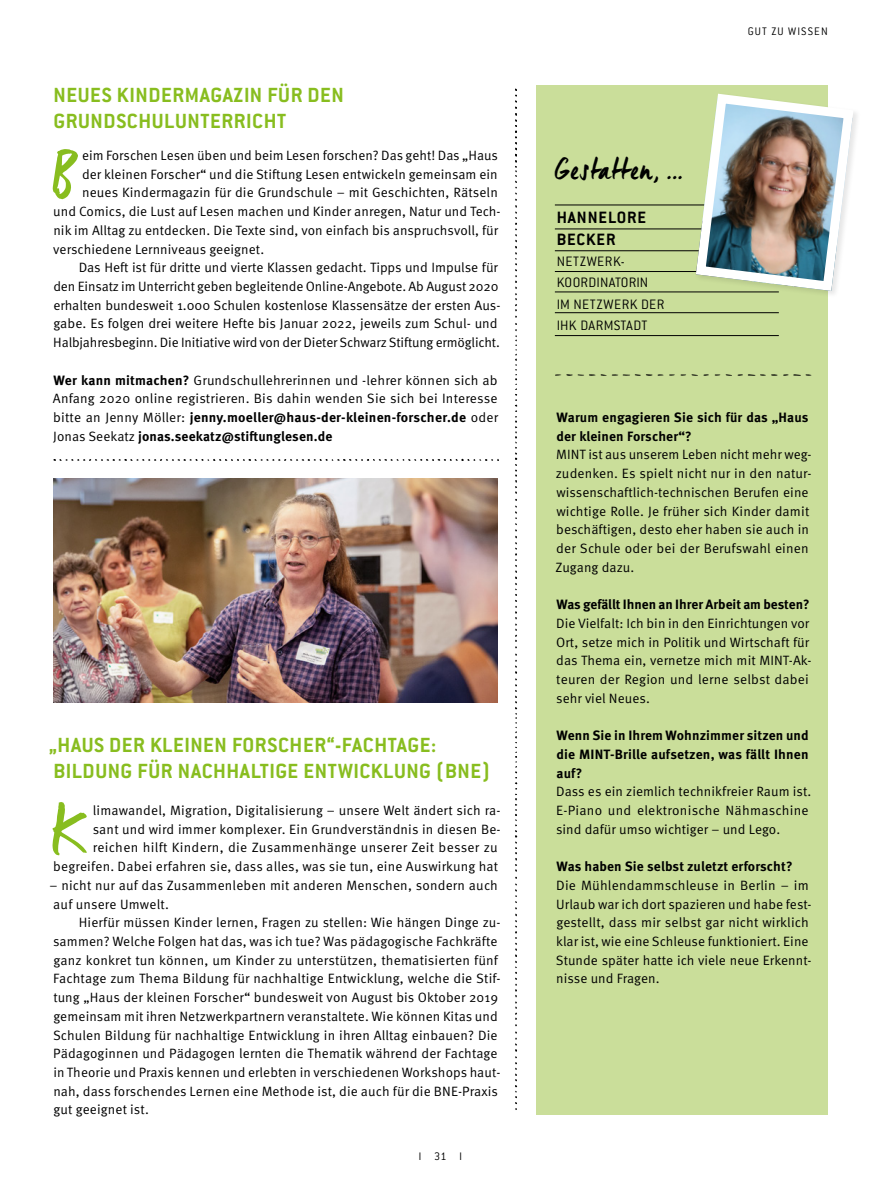
<style>
.page{position:relative;width:881px;height:1191px;background:#fff}
.page>*{position:absolute;margin:0;border:0;box-sizing:border-box;transform-origin:0 0}
.t1{font:65.55px "Manus";color:#88bd1f}
.t2{font:30px "Manus";letter-spacing:.04em;color:#000}
.t3{font:700 22.5px/25.5px "Conduit ITC";letter-spacing:.025em;color:#88bd1f}
.t4{font:700 18px/21.5px "Conduit ITC";letter-spacing:.05em;color:#000}
.t5{font:300 15px/21.3px "Conduit ITC";letter-spacing:.03em;color:#000}
.t6{font:13.5px/18.8px "Meta Pro";letter-spacing:.005em;color:#000}
.t7{font:700 13.5px/18.8px "Meta Pro";letter-spacing:.005em;color:#000}
.t8{font:300 12px "Conduit ITC";letter-spacing:.1em;color:#000}
.s1{font-weight:700}
</style>
<div class="page">
<svg style="left:515px;top:89px;width:2px;height:1021px"></svg>
<div style="left:535px;top:85px;width:292px;height:1029px;background:#cade9a"></div>
<svg style="left:691px;top:374px;width:6px;height:2px"></svg>
<svg style="left:714px;top:374px;width:17px;height:2px"></svg>
<svg style="left:737px;top:374px;width:74px;height:2px"></svg>
<svg style="left:555px;top:374px;width:119px;height:2px"></svg>
<hr style="left:554px;top:229px;width:224px;height:1px;background:#000">
<hr style="left:554px;top:271px;width:224px;height:1px;background:#000">
<hr style="left:554px;top:312px;width:224px;height:1px;background:#000">
<hr style="left:554px;top:205px;width:224px;height:1px;background:#000">
<hr style="left:554px;top:250px;width:224px;height:1px;background:#000">
<hr style="left:554px;top:292px;width:224px;height:1px;background:#000">
<hr style="left:554px;top:335px;width:224px;height:1px;background:#000">
<div style="left:694px;top:92px;width:166px;height:206px;background:#000;opacity:.1"></div>
<img style="left:690px;top:89px;width:168px;height:207px">
<svg style="left:53px;top:459px;width:446px;height:2px"></svg>
<img style="left:53px;top:478px;width:444px;height:224px">
<h3 class="t3" style="left:53px;top:82px;width:292px">NEUES KINDERMAGAZIN FÜR DEN<br>GRUNDSCHULUNTERRICHT</h3>
<h1 class="t1" style="left:53px;top:136px;width:24px">B</h1>
<p class="t6" style="left:82px;top:146px;width:417px">eim Forschen Lesen üben und beim Lesen forschen? Das geht! Das „Haus</p>
<p class="t6" style="left:82px;top:165px;width:417px">der kleinen Forscher“ und die Stiftung Lesen entwickeln gemeinsam ein</p>
<p class="t6" style="left:82px;top:184px;width:417px">neues Kindermagazin für die Grundschule – mit Geschichten, Rätseln</p>
<p class="t6" style="left:53px;top:202px;width:448px">und Comics, die Lust auf Lesen machen und Kinder anregen, Natur und Tech-</p>
<p class="t6" style="left:53px;top:221px;width:446px">nik im Alltag zu entdecken. Die Texte sind, von einfach bis anspruchsvoll, für</p>
<p class="t6" style="left:53px;top:240px;width:212px">verschiedene Lernniveaus geeignet.</p>
<p class="t6" style="left:79px;top:258px;width:420px">Das Heft ist für dritte und vierte Klassen gedacht. Tipps und Impulse für</p>
<p class="t6" style="left:53px;top:277px;width:446px">den Einsatz im Unterricht geben begleitende Online-Angebote. Ab August 2020</p>
<p class="t6" style="left:53px;top:296px;width:448px">erhalten bundesweit 1.000 Schulen kostenlose Klassensätze der ersten Aus-</p>
<p class="t6" style="left:53px;top:315px;width:445px">gabe. Es folgen drei weitere Hefte bis Januar 2022, jeweils zum Schul- und</p>
<p class="t6" style="left:53px;top:333px;width:448px">Halbjahresbeginn. Die Initiative wird von der Dieter Schwarz Stiftung ermöglicht.</p>
<p class="t6" style="left:53px;top:371px;width:446px;text-align:justify"><span class="s1">Wer kann mitmachen?</span> Grundschullehrerinnen und -lehrer können sich ab Anfang 2020 online registrieren. Bis dahin wenden Sie sich bei Interesse bitte an Jenny Möller: <span class="s1">jenny.moeller@haus-der-kleinen-forscher.de</span> oder Jonas Seekatz <span class="s1">jonas.seekatz@stiftunglesen.de</span></p>
<h3 class="t3" style="left:49px;top:732px;width:442px">„HAUS DER KLEINEN FORSCHER“-FACHTAGE:<br>BILDUNG FÜR NACHHALTIGE ENTWICKLUNG (BNE)</h3>
<h1 class="t1" style="left:53px;top:791px;width:35px">K</h1>
<p class="t6" style="left:53px;top:801px;width:448px;text-align:right">limawandel, Migration, Digitalisierung – unsere Welt ändert sich ra-<br>sant und wird immer komplexer. Ein Grundverständnis in diesen Be&shy;reichen hilft Kindern, die Zusammenhänge unserer Zeit besser zu begreifen. Dabei erfahren sie, dass alles, was sie tun, eine Auswirkung hat</p>
<p class="t6" style="left:49px;top:876px;width:449px">– nicht nur auf das Zusammenleben mit anderen Menschen, sondern auch auf unsere Umwelt.</p>
<p class="t6" style="left:53px;top:913px;width:449px;text-indent:26px">Hierfür müssen Kinder lernen, Fragen zu stellen: Wie hängen Dinge zu&shy;sammen? Welche Folgen hat das, was ich tue? Was pädagogische Fachkräfte ganz konkret tun können, um Kinder zu unterstützen, thematisierten fünf Fachtage zum Thema Bildung für nachhaltige Entwicklung, welche die Stif&shy;tung „Haus der kleinen Forscher“ bundesweit von August bis Oktober 2019 gemeinsam mit ihren Netzwerkpartnern veranstaltete. Wie können Kitas und Schulen Bildung für nachhaltige Entwicklung in ihren Alltag einbauen? Die Pädagoginnen und Pädagogen lernten die Thematik während der Fachtage in Theorie und Praxis kennen und erlebten in verschiedenen Workshops haut&shy;nah, dass forschendes Lernen eine Methode ist, die auch für die BNE-Praxis gut geeignet ist.</p>
<p class="t8" style="left:419px;top:1149px;width:45px">l 31 l</p>
<h2 class="t2" style="left:554px;top:151px;width:129px">Gestatten, ...</h2>
<h3 class="t4" style="left:556px;top:207px;width:91px">HANNELORE<br>BECKER</h3>
<p class="t5" style="left:556px;top:251px;width:109px">NETZWERK-<br>KOORDINATORIN<br>IM NETZWERK DER<br>IHK DARMSTADT</p>
<p class="t8" style="left:747px;top:24px;width:81px">GUT ZU WISSEN</p>
<p class="t7" style="left:556px;top:407px;width:253px">Warum engagieren Sie sich für das „Haus der kleinen Forscher“?</p>
<p class="t6" style="left:555px;top:446px;width:258px">MINT ist aus unserem Leben nicht mehr weg&shy;zudenken. Es spielt nicht nur in den natur&shy;wissenschaftlich-technischen Berufen eine wichtige Rolle. Je früher sich Kinder damit beschäftigen, desto eher haben sie auch in der Schule oder bei der Berufswahl einen Zugang dazu.</p>
<p class="t7" style="left:556px;top:594px;width:254px">Was gefällt Ihnen an Ihrer Arbeit am besten?</p>
<p class="t6" style="left:556px;top:614px;width:257px">Die Vielfalt: Ich bin in den Einrichtungen vor Ort, setze mich in Politik und Wirtschaft für das Thema ein, vernetze mich mit MINT-Ak&shy;teuren der Region und lerne selbst dabei sehr viel Neues.</p>
<p class="t7" style="left:556px;top:725px;width:254px;text-align:justify">Wenn Sie in Ihrem Wohnzimmer sitzen und die MINT-Brille aufsetzen, was fällt Ihnen auf?</p>
<p class="t6" style="left:556px;top:782px;width:257px">Dass es ein ziemlich technikfreier Raum ist.<br>E-Piano und elektronische Nähmaschine sind dafür umso wichtiger – und Lego.</p>
<p class="t7" style="left:556px;top:856px;width:237px">Was haben Sie selbst zuletzt erforscht?</p>
<p class="t6" style="left:555px;top:876px;width:257px">Die Mühlendammschleuse in Berlin – im Urlaub war ich dort spazieren und habe fest&shy;gestellt, dass mir selbst gar nicht wirklich klar ist, wie eine Schleuse funktioniert. Eine Stunde später hatte ich viele neue Erkennt&shy;nisse und Fragen.</p>
</div>
